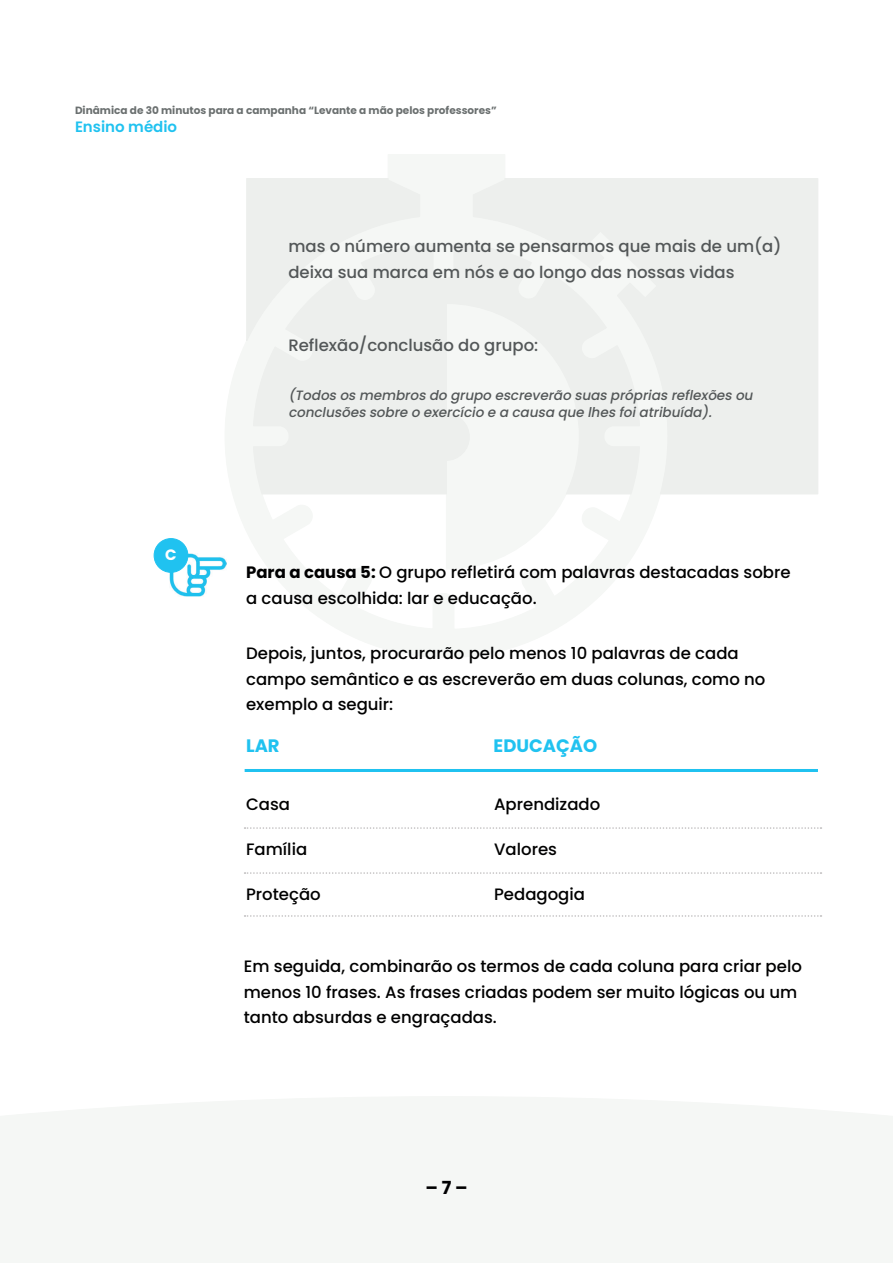
<style>
.page{position:relative;width:893px;height:1263px;background:#fff}
.page>*{position:absolute;margin:0;border:0;box-sizing:border-box;transform-origin:0 0}
.Paragraph_Style10{font:700 18px "Poppins";color:#20c2f0}
.t1{font:700 18px "Poppins";color:#000001}
.Paragraph_Style9{font:500 16.5px/25.7px "Poppins";color:#000001}
.Paragraph_Style1{font:500 16.5px/25.7px "Poppins";color:#000001}
.Paragraph_Style1-2{font:500 16.5px/25.7px "Poppins";color:#535758}
.t2{font:600 15px "Poppins";color:#20c2f0}
.Paragraph_Style1-3{font:700 15px "Poppins";color:#fff}
.Paragraph_Style1-4{font:italic 500 13.5px/17.1px "Poppins";color:#535758}
.t3{font:700 10.5px "Poppins";color:#6b7070}
.s1{font-weight:700}
</style>
<div class="page">
<div style="left:247px;top:178px;width:571px;height:316px;background:#edefed"></div>
<img style="left:170px;top:553px;width:57px;height:43px">
<svg style="left:154px;top:538px;width:34px;height:34px"></svg>
<hr style="left:245px;top:769px;width:573px;height:3px;background:#20c2f0">
<svg style="left:245px;top:872px;width:576px;height:2px"></svg>
<svg style="left:245px;top:827px;width:576px;height:2px"></svg>
<svg style="left:245px;top:915px;width:576px;height:2px"></svg>
<p class="t3" style="left:75px;top:105px;width:423px">Dinâmica de 30 minutos para a campanha “Levante a mão pelos professores”</p>
<p class="t2" style="left:75px;top:118px;width:104px">Ensino médio</p>
<p class="Paragraph_Style1-2" style="left:288px;top:234px;width:495px">mas o número aumenta se pensarmos que mais de um(a) deixa sua marca em nós e ao longo das nossas vidas</p>
<p class="Paragraph_Style1-3" style="left:165px;top:546px;width:13px">C</p>
<p class="Paragraph_Style1-2" style="left:288px;top:333px;width:251px">Reflexão/conclusão do grupo:</p>
<p class="Paragraph_Style1-4" style="left:288px;top:386px;width:470px">(Todososmembrosdo grupo escreverão suasprópriasreflexõesou conclusõessobre o exercício e a causa que lhesfoiatribuída).</p>
<p class="Paragraph_Style9" style="left:246px;top:559px;width:546px"><span class="s1">Para a causa 5:</span> O grupo refletirá com palavras destacadas sobre a causa escolhida: lar e educação.</p>
<p class="Paragraph_Style9" style="left:246px;top:641px;width:521px">Depois, juntos, procurarão pelo menos 10 palavras de cada campo semântico e as escreverão em duas colunas, como no exemplo a seguir:</p>
<p class="Paragraph_Style10" style="left:246px;top:736px;width:35px">LAR</p>
<p class="Paragraph_Style10" style="left:494px;top:736px;width:105px">EDUCAÇÃO</p>
<p class="Paragraph_Style1" style="left:246px;top:792px;width:45px">Casa</p>
<p class="Paragraph_Style1" style="left:494px;top:792px;width:108px">Aprendizado</p>
<p class="Paragraph_Style1" style="left:246px;top:837px;width:63px">Família</p>
<p class="Paragraph_Style1" style="left:494px;top:837px;width:64px">Valores</p>
<p class="Paragraph_Style1" style="left:246px;top:882px;width:76px">Proteção</p>
<p class="Paragraph_Style1" style="left:494px;top:882px;width:92px">Pedagogia</p>
<p class="Paragraph_Style1" style="left:244px;top:954px;width:560px">Em seguida, combinarão os termos de cada coluna para criar pelo menos 10 frases. As frases criadas podem ser muito lógicas ou um tanto absurdas e engraçadas.</p>
<p class="t1" style="left:425px;top:1177px;width:44px">– 7 –</p>
</div>
